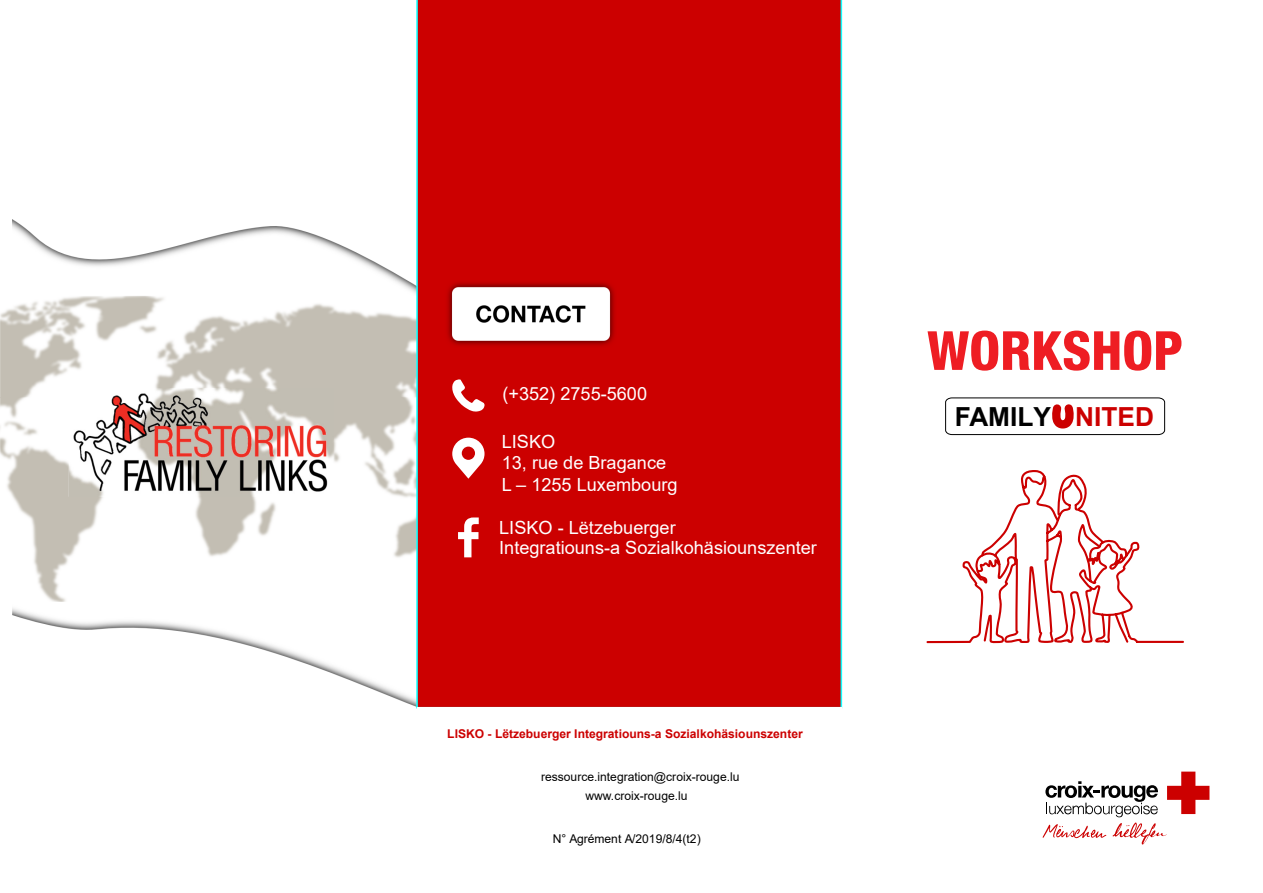
<style>
.page{position:relative;width:1263px;height:893px;background:#fff}
.page>*{position:absolute;margin:0;border:0;box-sizing:border-box;transform-origin:0 0}
.t1{font:800 condensed 54px "Helvetica Neue LT Std";color:#ee1d23}
.t2{font:700 26.25px "Arial";color:#000}
.t3{font:18.15px/21.8px "Arial";color:#fff}
.t4{font:12.15px/19.5px "Arial";color:#000}
.t5{font:700 12.15px "Arial";color:#c00}
.s1{color:#c00}
</style>
<div class="page">
<svg style="left:1185px;top:772px;width:24px;height:43px"></svg>
<img style="left:12px;top:220px;width:404px;height:74px">
<img style="left:12px;top:608px;width:405px;height:101px">
<img style="left:0;top:296px;width:416px;height:101px">
<img style="left:0;top:397px;width:103px;height:205px">
<img style="left:333px;top:397px;width:83px;height:161px">
<img style="left:195px;top:497px;width:81px;height:60px">
<img style="left:69px;top:389px;width:264px;height:108px">
<svg style="left:416px;top:0;width:426px;height:708px;background:#c31212"></svg>
<svg style="left:926px;top:435px;width:259px;height:410px"></svg>
<svg style="left:458px;top:517px;width:21px;height:40px"></svg>
<svg style="left:452px;top:438px;width:32px;height:41px"></svg>
<svg style="left:452px;top:379px;width:32px;height:33px"></svg>
<img style="left:445px;top:280px;width:172px;height:68px">
<svg style="left:945px;top:397px;width:220px;height:38px"></svg>
<p class="t3" style="left:502px;top:382px;width:146px">(+352) 2755-5600</p>
<p class="t3" style="left:502px;top:430px;width:177px">LISKO<br>13, rue de Bragance<br>L – 1255 Luxembourg</p>
<p class="t3" style="left:499px;top:518px;width:319px;line-height:19.5px">LISKO - Lëtzebuerger<br>Integratiouns-a Sozialkohäsiounszenter</p>
<p class="t5" style="left:447px;top:726px;width:357px">LISKO - Lëtzebuerger Integratiouns-a Sozialkohäsiounszenter</p>
<p class="t4" style="left:585px;top:767px;width:156px;text-indent:-44px">ressource.integration@croix-rouge.lu www.croix-rouge.lu</p>
<p class="t4" style="left:553px;top:828px;width:150px">N° Agrément A/2019/8/4(t2)</p>
<p class="t1" style="left:927px;top:317px;width:258px">WORKSHOP</p>
<h2 class="t2" style="left:955px;top:398px;width:201px">FAMILY <span class="s1">NITED</span></h2>
</div>
